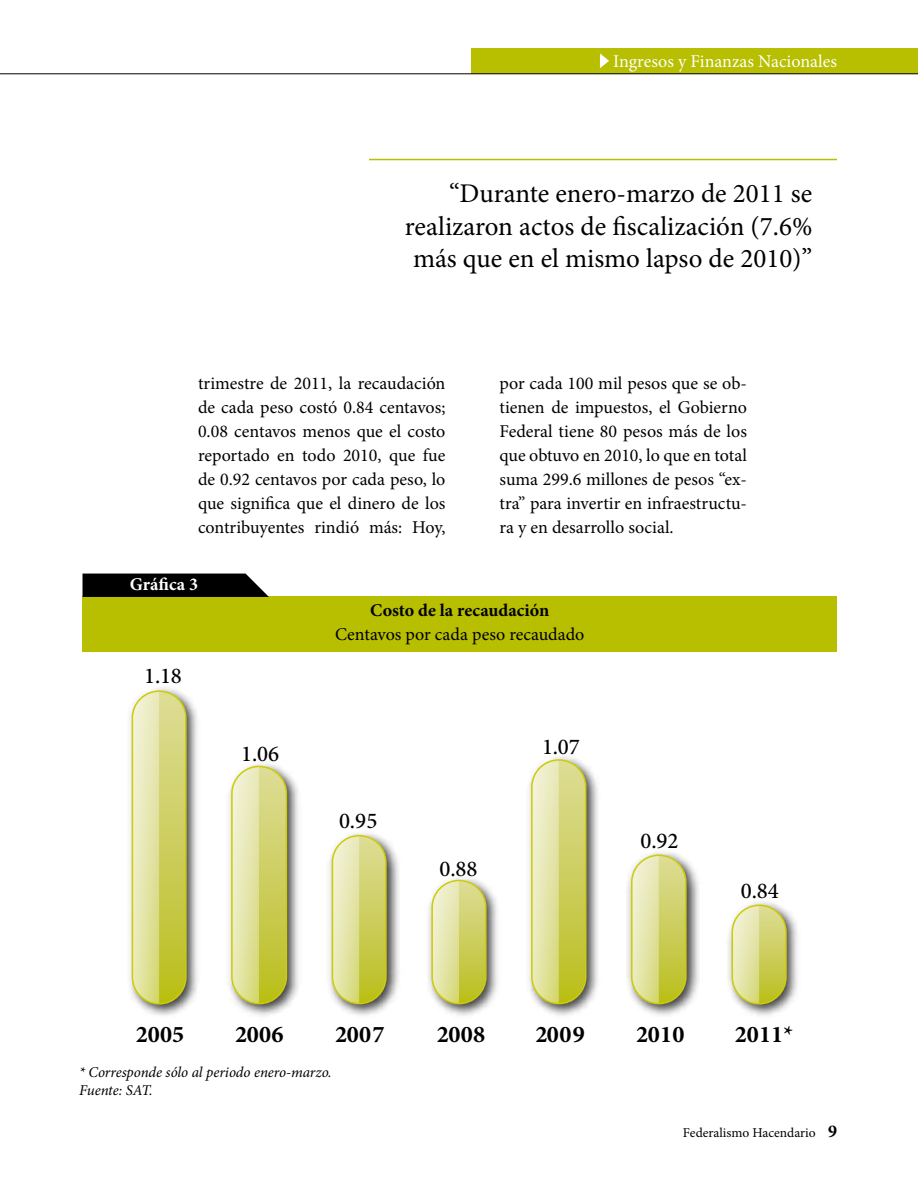
<style>
.page{position:relative;width:918px;height:1188px;background:#fff}
.page>*{position:absolute;margin:0;border:0;box-sizing:border-box;transform-origin:0 0}
.t1{font:700 33.75px "Minion Pro";color:#000}
.t2{font:27px/32.4px "Minion Pro";color:#000;text-align:right}
.t3{font:700 23.85px "Minion Pro";letter-spacing:.015em;color:#000}
.t4{font:500 22.65px "Minion Pro";color:#000}
.t5{font:18px/24px "Minion Pro";color:#000;text-align:justify}
.t6{font:18px "Minion Pro";color:#fff}
.t7{font:700 18px "Minion Pro";letter-spacing:.005em;color:#000}
.t8{font:700 18px "Minion Pro";color:#fff}
.t9{font:italic 15px/18px "Minion Pro";letter-spacing:-.005em;color:#000}
.t10{font:13.5px "Minion Pro";color:#000}
.s1{font-weight:700;font-size:18px}
</style>
<div class="page">
<div style="left:471px;top:48px;width:447px;height:26px;background:#b8be00"></div>
<hr style="left:0;top:73px;width:918px;height:1px;background:#000">
<svg style="left:600px;top:53px;width:9px;height:15px"></svg>
<img style="left:129px;top:687px;width:69px;height:329px">
<div style="left:132px;top:691px;width:54px;height:313px;background:linear-gradient(to bottom,#dddc97,#babf1b);border-radius:27px"></div>
<img style="left:229px;top:764px;width:69px;height:252px">
<div style="left:232px;top:766px;width:54px;height:238px;background:linear-gradient(to bottom,#dddc98,#babf1c);border-radius:27px"></div>
<img style="left:329px;top:833px;width:70px;height:183px">
<div style="left:332px;top:836px;width:54px;height:168px;background:linear-gradient(to bottom,#dddc96,#bbbf1d);border-radius:27px"></div>
<img style="left:428px;top:878px;width:70px;height:138px">
<div style="left:432px;top:881px;width:54px;height:123px;background:linear-gradient(to bottom,#dddc97,#babf1c);border-radius:27px"></div>
<img style="left:529px;top:756px;width:69px;height:260px">
<div style="left:532px;top:760px;width:54px;height:244px;background:linear-gradient(to bottom,#dddc97,#babf1c);border-radius:27px"></div>
<img style="left:627px;top:852px;width:72px;height:163px">
<div style="left:632px;top:855px;width:54px;height:149px;background:linear-gradient(to bottom,#dddc96,#babf1d);border-radius:27px"></div>
<img style="left:728px;top:901px;width:70px;height:115px">
<div style="left:732px;top:905px;width:54px;height:99px;background:linear-gradient(to bottom,#dddc96,#bbbf1d);border-radius:27px"></div>
<svg style="left:132px;top:691px;width:27px;height:313px;background:#e5e6ae"></svg>
<svg style="left:232px;top:766px;width:27px;height:238px;background:#e5e6ae"></svg>
<svg style="left:332px;top:836px;width:27px;height:168px;background:#e4e5ae"></svg>
<svg style="left:432px;top:881px;width:27px;height:123px;background:#e4e5af"></svg>
<svg style="left:532px;top:760px;width:27px;height:244px;background:#e4e5ae"></svg>
<svg style="left:632px;top:855px;width:27px;height:149px;background:#e4e5ae"></svg>
<svg style="left:732px;top:905px;width:27px;height:99px;background:#e4e5af"></svg>
<div style="left:132px;top:690px;width:55px;height:315px;border:2px solid #cdcc07;border-radius:27px"></div>
<div style="left:231px;top:766px;width:56px;height:238px;border:2px solid #cdcc07;border-radius:27px"></div>
<div style="left:332px;top:835px;width:55px;height:169px;border:2px solid #cdcc07;border-radius:27px"></div>
<div style="left:431px;top:880px;width:56px;height:124px;border:2px solid #cdcc07;border-radius:27px"></div>
<div style="left:531px;top:759px;width:56px;height:245px;border:2px solid #cdcc07;border-radius:27px"></div>
<div style="left:631px;top:855px;width:56px;height:149px;border:2px solid #cdcc07;border-radius:27px"></div>
<div style="left:732px;top:905px;width:55px;height:100px;border:2px solid #cdcc07;border-radius:27px"></div>
<div style="left:82px;top:597px;width:755px;height:55px;background:#b8be00"></div>
<svg style="left:82px;top:573px;width:187px;height:24px;background:#161616"></svg>
<hr style="left:369px;top:159px;width:468px;height:1px;background:#b8be00">
<p class="t6" style="left:613px;top:49px;width:225px">Ingresos y Finanzas Nacionales</p>
<h2 class="t2" style="left:405px;top:178px;width:409px">“Durante enero-marzo de 2011 se realizaron actos de fiscalización (7.6% más que en el mismo lapso de 2010)”</h2>
<p class="t5" style="left:198px;top:372px;width:249px">trimestre de 2011, la recaudación de cada peso costó 0.84 centavos; 0.08 centavos menos que el costo reportado en todo 2010, que fue de 0.92 centavos por cada peso, lo que significa que el dinero de los contribuyentes rindió más: Hoy,</p>
<p class="t5" style="left:500px;top:372px;width:249px">por cada 100 mil pesos que se ob&shy;tienen de impuestos, el Gobierno Federal tiene 80 pesos más de los que obtuvo en 2010, lo que en total suma 299.6 millones de pesos “ex&shy;tra” para invertir en infraestructu&shy;ra y en desarrollo social.</p>
<p class="t8" style="left:130px;top:572px;width:70px">Gráfica 3</p>
<p class="t4" style="left:144px;top:661px;width:39px">1.18</p>
<h1 class="t1" style="left:311px;top:588px;width:336px">Costo de la recaudación</h1>
<p class="t7" style="left:370px;top:598px;width:181px">Costo de la recaudación</p>
<p class="t5" style="left:335px;top:622px;width:251px">Centavos por cada peso recaudado</p>
<p class="t4" style="left:241px;top:739px;width:39px">1.06</p>
<p class="t4" style="left:339px;top:806px;width:40px">0.95</p>
<p class="t4" style="left:439px;top:854px;width:40px">0.88</p>
<p class="t4" style="left:542px;top:732px;width:39px">1.07</p>
<p class="t4" style="left:641px;top:825px;width:40px">0.92</p>
<p class="t4" style="left:741px;top:876px;width:40px">0.84</p>
<h3 class="t3" style="left:136px;top:1018px;width:50px">2005</h3>
<h3 class="t3" style="left:235px;top:1018px;width:50px">2006</h3>
<h3 class="t3" style="left:335px;top:1018px;width:51px">2007</h3>
<h3 class="t3" style="left:437px;top:1018px;width:50px">2008</h3>
<h3 class="t3" style="left:535px;top:1018px;width:51px">2009</h3>
<h3 class="t3" style="left:636px;top:1018px;width:50px">2010</h3>
<h3 class="t3" style="left:735px;top:1018px;width:60px">2011*</h3>
<p class="t9" style="left:79px;top:1063px;width:254px">* Corresponde sólo al periodo enero-marzo.<br>Fuente: SAT.</p>
<p class="t10" style="left:683px;top:1124px;width:156px">Federalismo Hacendario <span class="s1">9</span></p>
</div>
